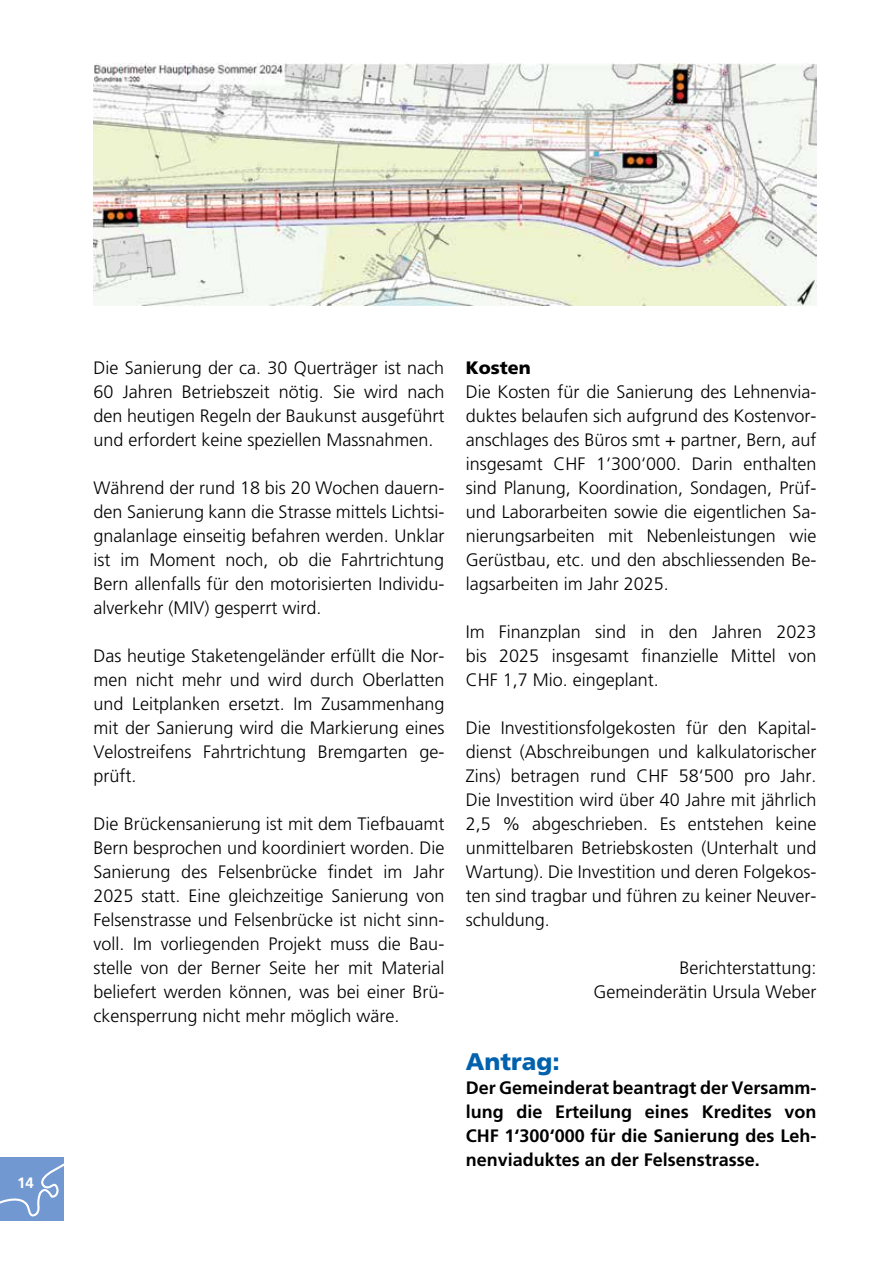
<style>
.page{position:relative;width:893px;height:1263px;background:#fff}
.page>*{position:absolute;margin:0;border:0;box-sizing:border-box;transform-origin:0 0}
.t1{font:900 24px "Frutiger LT Std";color:#0061ad}
.t2{font:300 18px/24px "Frutiger LT Std";color:#000;text-align:justify}
.t3{font:700 18px/24px "Frutiger LT Std";color:#000;text-align:justify}
.t4{font:900 18px "Frutiger LT Std";color:#000}
.t5{font:700 15px "Frutiger LT Std";color:#fff}
</style>
<div class="page">
<div style="left:0;top:1157px;width:64px;height:63px;background:#7198d0"></div>
<svg style="left:0;top:1163px;width:64px;height:54px"></svg>
<img style="left:94px;top:64px;width:722px;height:241px">
<p class="t5" style="left:17px;top:1174px;width:18px">14</p>
<p class="t2" style="left:94px;top:356px;width:352px">Die Sanierung der ca. 30 Querträger ist nach 60 Jahren Betriebszeit nötig. Sie wird nach den heutigen Regeln der Baukunst ausgeführt und erfordert keine speziellen Massnahmen.</p>
<p class="t2" style="left:94px;top:476px;width:352px">Während der rund 18 bis 20 Wochen dauern&shy;den Sanierung kann die Strasse mittels Lichtsi&shy;gnalanlage einseitig befahren werden. Unklar ist im Moment noch, ob die Fahrtrichtung Bern allenfalls für den motorisierten Individu&shy;alverkehr (MIV) gesperrt wird.</p>
<p class="t2" style="left:94px;top:644px;width:352px">Das heutige Staketengeländer erfüllt die Nor&shy;men nicht mehr und wird durch Oberlatten und Leitplanken ersetzt. Im Zusammenhang mit der Sanierung wird die Markierung eines Velostreifens Fahrtrichtung Bremgarten ge&shy;prüft.</p>
<p class="t2" style="left:94px;top:812px;width:352px">Die Brückensanierung ist mit dem Tiefbauamt Bern besprochen und koordiniert worden. Die Sanierung des Felsenbrücke findet im Jahr 2025 statt. Eine gleichzeitige Sanierung von Felsenstrasse und Felsenbrücke ist nicht sinn&shy;voll. Im vorliegenden Projekt muss die Bau&shy;stelle von der Berner Seite her mit Material beliefert werden können, was bei einer Brü&shy;ckensperrung nicht mehr möglich wäre.</p>
<p class="t4" style="left:466px;top:357px;width:67px">Kosten</p>
<p class="t2" style="left:466px;top:380px;width:352px">Die Kosten für die Sanierung des Lehnenvia&shy;duktes belaufen sich aufgrund des Kostenvor&shy;anschlages des Büros smt + partner, Bern, auf insgesamt CHF 1‘300‘000. Darin enthalten sind Planung, Koordination, Sondagen, Prüf&shy;und Laborarbeiten sowie die eigentlichen Sa&shy;nierungsarbeiten mit Nebenleistungen wie Gerüstbau, etc. und den abschliessenden Be&shy;lagsarbeiten im Jahr 2025.</p>
<p class="t2" style="left:466px;top:620px;width:352px">Im Finanzplan sind in den Jahren 2023 bis 2025 insgesamt finanzielle Mittel von CHF 1,7 Mio. eingeplant.</p>
<p class="t2" style="left:466px;top:716px;width:352px">Die Investitionsfolgekosten für den Kapital&shy;dienst (Abschreibungen und kalkulatorischer Zins) betragen rund CHF 58‘500 pro Jahr.<br>Die Investition wird über 40 Jahre mit jährlich 2,5 % abgeschrieben. Es entstehen keine unmittelbaren Betriebskosten (Unterhalt und Wartung). Die Investition und deren Folgekos&shy;ten sind tragbar und führen zu keiner Neuver&shy;schuldung.</p>
<p class="t2" style="left:593px;top:956px;width:225px;text-align:right">Berichterstattung:<br>Gemeinderätin Ursula Weber</p>
<h1 class="t1" style="left:466px;top:1047px;width:96px">Antrag:</h1>
<p class="t3" style="left:466px;top:1076px;width:352px">Der Gemeinderat beantragt der Versamm&shy;lung die Erteilung eines Kredites von CHF 1‘300‘000 für die Sanierung des Leh&shy;nenviaduktes an der Felsenstrasse.</p>
</div>
